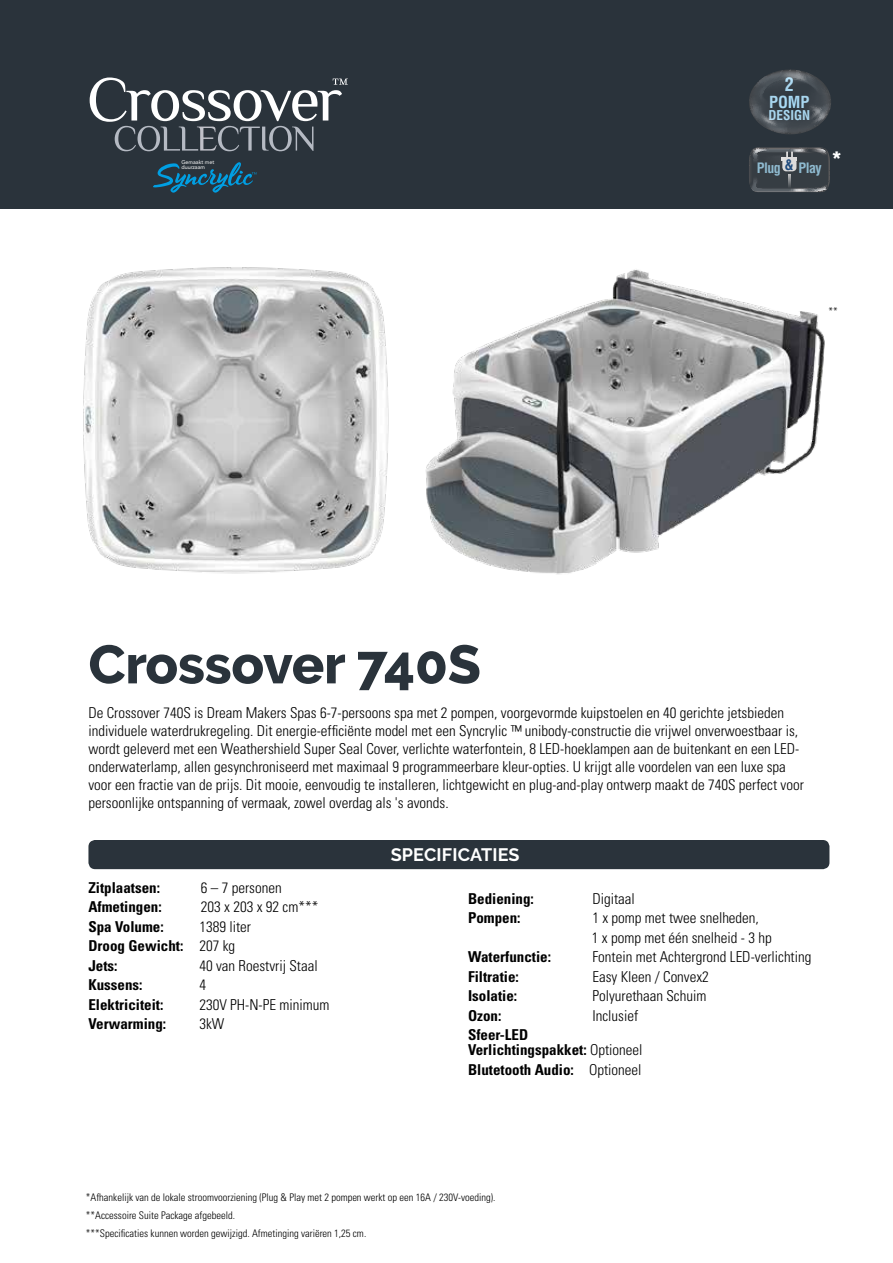
<style>
.page{position:relative;width:893px;height:1263px;background:#fff}
.page>*{position:absolute;margin:0;border:0;box-sizing:border-box;transform-origin:0 0}
.t1{font:800 54px "Raleway";letter-spacing:-.005em;color:#2a333b}
.t2{font:700 condensed 18.3px "Helvetica LT Std";color:#aaddf9}
.t3{font:700 18px "Raleway";letter-spacing:.01em;color:#fff}
.t4{font:700 condensed 16.2px "Helvetica LT Std";color:#aaddf9}
.t5{font:300 condensed 15px/18px "Univers";color:#000}
.t6{font:700 condensed 15px/19.5px "Univers";color:#000}
.t7{font:700 condensed 14.1px "Helvetica LT Std";letter-spacing:-.04em;color:#9bd4f0}
.t8{font:700 condensed 13.2px "Helvetica LT Std";color:#aaddf9}
.t9{font:300 condensed 10.5px/18px "Univers";color:#000}
.t10{font:5.4px/5.4px "Avenir";color:#fff}
.s1{font-family:"Raleway";font-weight:800;font-stretch:normal;font-size:30px;color:#fff}
.s2{font-weight:300}
</style>
<div class="page">
<div style="left:0;top:0;width:893px;height:208px;background:#2a333b"></div>
<svg style="left:153px;top:162px;width:104px;height:31px"></svg>
<div style="left:88px;top:840px;width:741px;height:29px;background:#2a333b;border-radius:7px"></div>
<svg style="left:90px;top:78px;width:258px;height:73px"></svg>
<svg style="left:749px;top:70px;width:82px;height:64px"></svg>
<svg style="left:749px;top:147px;width:81px;height:45px"></svg>
<img style="left:425px;top:269px;width:400px;height:306px">
<img style="left:83px;top:267px;width:306px;height:307px">
<p class="t10" style="left:181px;top:159px;width:35px">Gemaakt met duurzaam</p>
<p class="t2" style="left:785px;top:73px;width:11px">2</p>
<p class="t4" style="left:769px;top:92px;width:42px">POMP</p>
<p class="t8" style="left:768px;top:107px;width:43px">DESIGN</p>
<p class="t7" style="left:757px;top:159px;width:87px">Plug <sup>&amp;</sup> Play <span class="s1">*</span></p>
<p class="t9" style="left:828px;top:303px;width:11px">**</p>
<h1 class="t1" style="left:88px;top:634px;width:394px">Crossover 740S</h1>
<p class="t5" style="left:88px;top:703px;width:717px">De Crossover 740S is Dream Makers Spas 6-7-persoons spa met 2 pompen, voorgevormde kuipstoelen en 40 gerichte jetsbieden individuele waterdrukregeling. Dit energie-efficiënte model met een Syncrylic ™ unibody-constructie die vrijwel onverwoestbaar is, wordt geleverd met een Weathershield Super Seal Cover, verlichte waterfontein, 8 LED-hoeklampen aan de buitenkant en een LED&shy;onderwaterlamp, allen gesynchroniseerd met maximaal 9 programmeerbare kleur-opties. U krijgt alle voordelen van een luxe spa voor een fractie van de prijs. Dit mooie, eenvoudig te installeren, lichtgewicht en plug-and-play ontwerp maakt de 740S perfect voor persoonlijke ontspanning of vermaak, zowel overdag als 's avonds.</p>
<p class="t6" style="left:88px;top:878px;width:73px">Zitplaatsen:</p>
<p class="t5" style="left:201px;top:878px;width:82px">6 – 7 personen</p>
<p class="t6" style="left:88px;top:897px;width:75px">Afmetingen:</p>
<p class="t5" style="left:201px;top:898px;width:119px">203 x 203 x 92 cm***</p>
<p class="t6" style="left:88px;top:917px;width:77px">Spa Volume:</p>
<p class="t6" style="left:88px;top:917px;width:164px;text-indent:111px"><span class="s2">1389 liter<br></span>Droog Gewicht: <span class="s2">207 kg<br></span>Jets:</p>
<p class="t5" style="left:199px;top:956px;width:120px">40 van Roestvrij Staal</p>
<p class="t6" style="left:88px;top:975px;width:56px">Kussens:</p>
<p class="t5" style="left:199px;top:976px;width:8px">4</p>
<p class="t6" style="left:88px;top:995px;width:77px">Elektriciteit:</p>
<p class="t5" style="left:199px;top:995px;width:131px">230V PH-N-PE minimum</p>
<p class="t6" style="left:88px;top:1014px;width:79px">Verwarming:</p>
<p class="t5" style="left:199px;top:1015px;width:26px">3kW</p>
<p class="t3" style="left:391px;top:844px;width:130px">SPECIFICATIES</p>
<p class="t6" style="left:468px;top:888px;width:67px">Bediening:</p>
<p class="t5" style="left:592px;top:889px;width:44px">Digitaal</p>
<p class="t6" style="left:468px;top:908px;width:54px">Pompen:</p>
<p class="t5" style="left:592px;top:908px;width:181px;line-height:19.5px">1 x pomp met twee snelheden,<br>1 x pomp met één snelheid - 3 hp</p>
<p class="t6" style="left:468px;top:947px;width:85px">Waterfunctie:</p>
<p class="t5" style="left:592px;top:947px;width:221px">Fontein met Achtergrond LED-verlichting</p>
<p class="t6" style="left:468px;top:966px;width:52px">Filtratie:</p>
<p class="t5" style="left:592px;top:967px;width:118px">Easy Kleen / Convex2</p>
<p class="t6" style="left:468px;top:986px;width:51px">Isolatie:</p>
<p class="t5" style="left:592px;top:986px;width:116px">Polyurethaan Schuim</p>
<p class="t6" style="left:468px;top:1005px;width:35px">Ozon:</p>
<p class="t5" style="left:592px;top:1006px;width:47px">Inclusief</p>
<p class="t6" style="left:468px;top:1027px;width:176px;line-height:15px">Sfeer-LED<br>Verlichtingspakket: <span class="s2">Optioneel</span></p>
<p class="t6" style="left:468px;top:1059px;width:175px">Blutetooth Audio: <span class="s2">Optioneel</span></p>
<p class="t9" style="left:86px;top:1188px;width:411px">*Afhankelijk van de lokale stroomvoorziening (Plug &amp; Play met 2 pompen werkt op een 16A / 230V-voeding). **Accessoire Suite Package afgebeeld.<br>***Specificaties kunnen worden gewijzigd. Afmetinging variëren 1,25 cm.</p>
</div>
